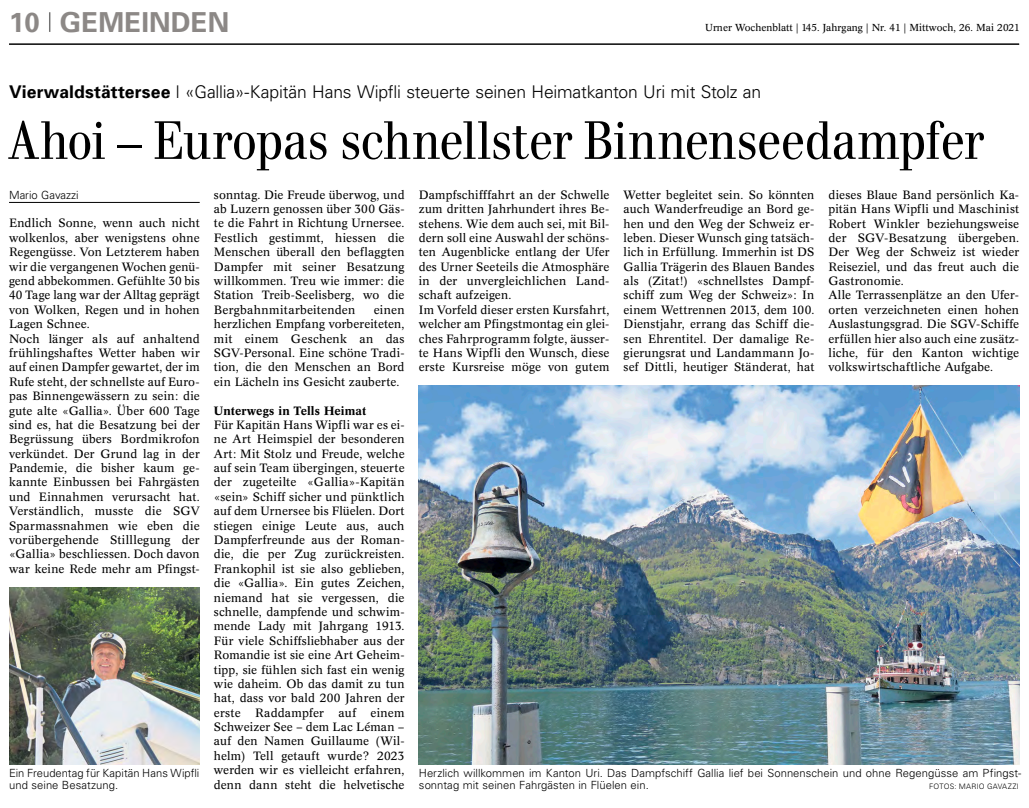
<style>
.page{position:relative;width:1029px;height:808px;background:#fff}
.page>*{position:absolute;margin:0;border:0;box-sizing:border-box;transform-origin:0 0}
.t1{font:52.5px "UBS Headline";letter-spacing:-.01em;color:#000}
.t2{font:700 27.5px "Univers";letter-spacing:.005em;color:#8c8886}
.t3{font:300 17.5px "Univers";letter-spacing:-.01em;color:#000}
.t4{font:11.88px/14.4px "Concorde BE";letter-spacing:.01em;color:#000;text-align:justify}
.t5{font:500 11.88px "Concorde BE";letter-spacing:.01em;color:#000}
.t6{font:300 11.25px/12.5px "Univers";letter-spacing:.005em;color:#000}
.t7{font:10px "Concorde BE";color:#000}
.t8{font:300 7.5px "Univers";letter-spacing:.025em;color:#000}
.s1{font-weight:700}
</style>
<div class="page">
<hr style="left:9px;top:44px;width:1010px;height:1px;background:#000">
<hr style="left:9px;top:202px;width:191px;height:1px;background:#000">
<img style="left:419px;top:385px;width:600px;height:379px">
<img style="left:9px;top:587px;width:191px;height:177px">
<h2 class="t2" style="left:9px;top:4px;width:222px">10 <sup>|</sup> GEMEINDEN</h2>
<p class="t7" style="left:705px;top:22px;width:316px">Urner Wochenblatt | 145. Jahrgang | Nr. 41 | Mittwoch, 26. Mai 2021</p>
<h3 class="t3" style="left:9px;top:81px;width:753px"><span class="s1">Vierwaldstättersee</span> | «Gallia»-Kapitän Hans Wipfli steuerte seinen Heimatkanton Uri mit Stolz an</h3>
<h1 class="t1" style="left:9px;top:109px;width:975px">Ahoi – Europas schnellster Binnenseedampfer</h1>
<p class="t6" style="left:9px;top:188px;width:71px">Mario Gavazzi</p>
<p class="t4" style="left:9px;top:216px;width:192px;text-align:left">Endlich Sonne, wenn auch nicht wolkenlos, aber wenigstens ohne<br>Regengüsse. Von Letzterem haben wir die vergangenen Wochen genü&shy;gend abbekommen. Gefühlte 30 bis<br>40 Tage lang war der Alltag geprägt von Wolken, Regen und in hohen<br>Lagen Schnee.<br>Noch länger als auf anhaltend frühlingshaftes Wetter haben wir auf einen Dampfer gewartet, der im<br>Rufe steht, der schnellste auf Euro&shy;pas Binnengewässern zu sein: die gute alte «Gallia». Über 600 Tage sind es, hat die Besatzung bei der<br>Begrüssung übers Bordmikrofon verkündet. Der Grund lag in der<br>Pandemie, die bisher kaum ge&shy;kannte Einbussen bei Fahrgästen und Einnahmen verursacht hat.<br>Verständlich, musste die SGV<br>Sparmassnahmen wie eben die vorübergehende Stilllegung der «Gallia» beschliessen. Doch davon war keine Rede mehr am Pfingst-</p>
<p class="t4" style="left:214px;top:187px;width:192px">sonntag. Die Freude überwog, und ab Luzern genossen über 300 Gäs&shy;te die Fahrt in Richtung Urnersee.<br>Festlich gestimmt, hiessen die Menschen überall den beflaggten Dampfer mit seiner Besatzung willkommen. Treu wie immer: die Station Treib-Seelisberg, wo die Bergbahnmitarbeitenden</p>
<p class="t4" style="left:419px;top:187px;width:192px;text-align:left">Dampfschifffahrt an der Schwelle zum dritten Jahrhundert ihres Be&shy;stehens. Wie dem auch sei, mit Bil&shy;dern soll eine Auswahl der schöns&shy;ten Augenblicke entlang der Ufer des Urner Seeteils die Atmosphäre in der unvergleichlichen Land&shy;schaft aufzeigen.<br>Im Vorfeld dieser ersten Kursfahrt, welcher am Pfingstmontag ein glei&shy;ches Fahrprogramm folgte, äusser&shy;te Hans Wipfli den Wunsch, diese erste Kursreise möge von gutem</p>
<p class="t4" style="left:623px;top:187px;width:192px">Wetter begleitet sein. So könnten auch Wanderfreudige an Bord ge&shy;hen und den Weg der Schweiz er&shy;leben. Dieser Wunsch ging tatsäch&shy;lich in Erfüllung. Immerhin ist DS Gallia Trägerin des Blauen Bandes als (Zitat!) «schnellstes Dampf&shy;schiff zum Weg der Schweiz»: In einem Wettrennen 2013, dem 100.<br>Dienstjahr, errang das Schiff die&shy;sen Ehrentitel. Der damalige Re&shy;gierungsrat und Landammann Jo&shy;sef Dittli, heutiger Ständerat, hat</p>
<p class="t4" style="left:828px;top:187px;width:192px;text-align:left">dieses Blaue Band persönlich Ka&shy;pitän Hans Wipfli und Maschinist<br>Robert Winkler beziehungsweise der SGV-Besatzung übergeben.<br>Der Weg der Schweiz ist wieder<br>Reiseziel, und das freut auch die<br>Gastronomie.<br>Alle Terrassenplätze an den Ufer&shy;orten verzeichneten einen hohen<br>Auslastungsgrad. Die SGV-Schiffe erfüllen hier also auch eine zusätz&shy;liche, für den Kanton wichtige volkswirtschaftliche Aufgabe.</p>
<p class="t4" style="left:214px;top:302px;width:192px;text-indent:160px">einen herzlichen Empfang vorbereiteten, mit einem Geschenk an das SGV-Personal. Eine schöne Tradi&shy;tion, die den Menschen an Bord ein Lächeln ins Gesicht zauberte.</p>
<p class="t5" style="left:214px;top:403px;width:154px">Unterwegs in Tells Heimat</p>
<p class="t4" style="left:214px;top:417px;width:192px">Für Kapitän Hans Wipfli war es ei&shy;ne Art Heimspiel der besonderen Art: Mit Stolz und Freude, welche auf sein Team übergingen, steuerte der zugeteilte «Gallia»-Kapitän «sein» Schiff sicher und pünktlich auf dem Urnersee bis Flüelen. Dort stiegen einige Leute aus, auch Dampferfreunde aus der Roman&shy;die, die per Zug zurückreisten.<br>Frankophil ist sie also geblieben, die «Gallia». Ein gutes Zeichen, niemand hat sie vergessen, die schnelle, dampfende und schwim&shy;mende Lady mit Jahrgang 1913.<br>Für viele Schiffsliebhaber aus der Romandie ist sie eine Art Geheim&shy;tipp, sie fühlen sich fast ein wenig wie daheim. Ob das damit zu tun hat, dass vor bald 200 Jahren der erste Raddampfer auf einem Schweizer See – dem Lac Léman – auf den Namen Guillaume (Wil&shy;helm) Tell getauft wurde? 2023 werden wir es vielleicht erfahren, denn dann steht die helvetische</p>
<p class="t6" style="left:419px;top:766px;width:604px">Herzlich willkommen im Kanton Uri. Das Dampfschiff Gallia lief bei Sonnenschein und ohne Regengüsse am Pfingst&shy;sonntag mit seinen Fahrgästen in Flüelen ein.</p>
<p class="t6" style="left:9px;top:766px;width:192px">Ein Freudentag für Kapitän Hans Wipfli und seine Besatzung.</p>
<p class="t8" style="left:929px;top:782px;width:91px">FOTOS: MARIO GAVAZZI</p>
</div>
